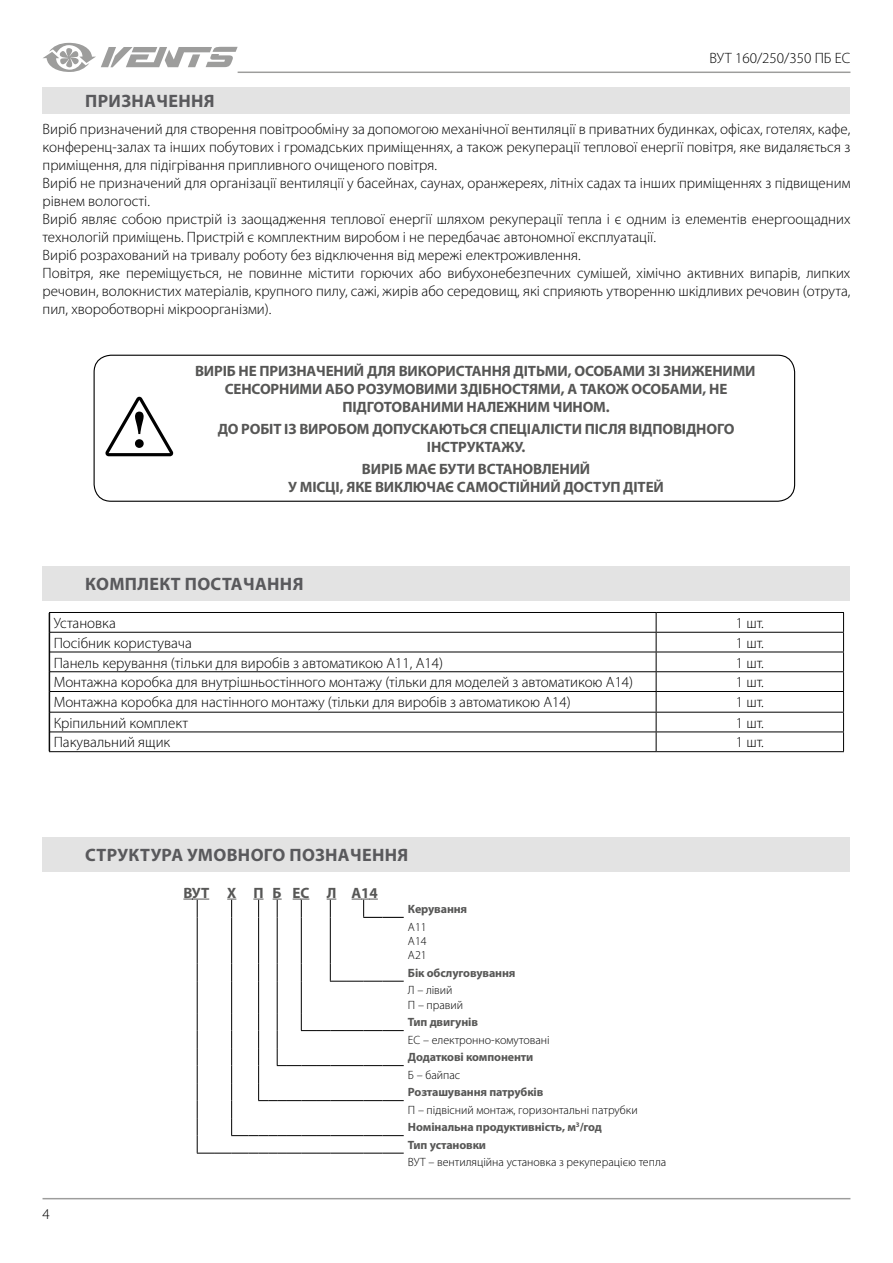
<style>
.page{position:relative;width:893px;height:1263px;background:#fff}
.page>*{position:absolute;margin:0;border:0;box-sizing:border-box;transform-origin:0 0}
.t1{font:700 18px "Myriad Pro";letter-spacing:.02em;color:#59595c}
.t2{font:300 15px/18px "Myriad Pro";color:#000}
.t3{font:700 15px/18px "Myriad Pro";letter-spacing:-.01em;color:#575756;text-align:center}
.t4{font:700 12px/17.5px "Myriad Pro";letter-spacing:-.01em;color:#575756}
.t5{font:300 12px/14.4px "Myriad Pro";color:#000;text-align:justify}
.s1{font-weight:300;color:#000}
</style>
<div class="page">
<hr style="left:43px;top:1198px;width:807px;height:1px;background:#9d9d9c">
<hr style="left:238px;top:72px;width:612px;height:1px;background:#9d9d9c">
<svg style="left:43px;top:43px;width:195px;height:29px"></svg>
<div style="left:43px;top:87px;width:807px;height:27px;background:#e3e3e3"></div>
<div style="left:94px;top:355px;width:701px;height:147px;border:1px solid #000;border-radius:17px"></div>
<div style="left:43px;top:566px;width:807px;height:34px;background:#e3e3e3"></div>
<hr style="left:231px;top:917px;width:1px;height:47px;background:#000">
<svg style="left:231px;top:964px;width:1px;height:17px"></svg>
<hr style="left:231px;top:981px;width:1px;height:32px;background:#000">
<hr style="left:197px;top:917px;width:1px;height:47px;background:#000">
<svg style="left:197px;top:964px;width:1px;height:17px"></svg>
<hr style="left:197px;top:981px;width:1px;height:32px;background:#000">
<hr style="left:301px;top:917px;width:1px;height:47px;background:#000">
<svg style="left:301px;top:964px;width:1px;height:17px"></svg>
<hr style="left:301px;top:981px;width:1px;height:32px;background:#000">
<hr style="left:277px;top:917px;width:1px;height:47px;background:#000">
<svg style="left:277px;top:964px;width:1px;height:17px"></svg>
<hr style="left:277px;top:981px;width:1px;height:32px;background:#000">
<hr style="left:258px;top:917px;width:1px;height:47px;background:#000">
<svg style="left:258px;top:964px;width:1px;height:17px"></svg>
<hr style="left:258px;top:981px;width:1px;height:32px;background:#000">
<svg style="left:197px;top:1013px;width:207px;height:141px"></svg>
<hr style="left:330px;top:917px;width:1px;height:47px;background:#000">
<svg style="left:330px;top:964px;width:74px;height:18px"></svg>
<svg style="left:183px;top:899px;width:26px;height:18px"></svg>
<svg style="left:227px;top:899px;width:9px;height:18px"></svg>
<svg style="left:293px;top:899px;width:16px;height:18px"></svg>
<svg style="left:273px;top:899px;width:9px;height:18px"></svg>
<svg style="left:253px;top:899px;width:11px;height:18px"></svg>
<svg style="left:352px;top:899px;width:52px;height:19px"></svg>
<svg style="left:327px;top:899px;width:9px;height:18px"></svg>
<div style="left:43px;top:837px;width:807px;height:34px;background:#e3e3e3"></div>
<svg style="left:105px;top:397px;width:68px;height:59px"></svg>
<hr style="left:49px;top:612px;width:607px;height:1px;background:#000">
<hr style="left:656px;top:612px;width:188px;height:1px;background:#000">
<hr style="left:50px;top:632px;width:606px;height:1px;background:#000">
<hr style="left:656px;top:632px;width:188px;height:1px;background:#000">
<hr style="left:50px;top:652px;width:606px;height:1px;background:#000">
<hr style="left:656px;top:652px;width:188px;height:1px;background:#000">
<hr style="left:50px;top:671px;width:606px;height:1px;background:#000">
<hr style="left:656px;top:671px;width:188px;height:1px;background:#000">
<hr style="left:50px;top:691px;width:606px;height:1px;background:#000">
<hr style="left:656px;top:691px;width:188px;height:1px;background:#000">
<hr style="left:50px;top:712px;width:606px;height:1px;background:#000">
<hr style="left:656px;top:712px;width:188px;height:1px;background:#000">
<hr style="left:50px;top:731px;width:606px;height:1px;background:#000">
<hr style="left:656px;top:731px;width:188px;height:1px;background:#000">
<svg style="left:656px;top:613px;width:1px;height:138px"></svg>
<svg style="left:843px;top:613px;width:1px;height:138px"></svg>
<hr style="left:49px;top:751px;width:607px;height:1px;background:#000">
<hr style="left:656px;top:751px;width:188px;height:1px;background:#000">
<svg style="left:49px;top:613px;width:1px;height:138px"></svg>
<p class="t2" style="left:709px;top:49px;width:143px">ВУТ 160/250/350 ПБ ЕС</p>
<p class="t1" style="left:85px;top:89px;width:131px">ПРИЗНАЧЕННЯ</p>
<p class="t2" style="left:43px;top:120px;width:809px">Виріб призначений для створення повітрообміну за допомогою механічної вентиляції в приватних будинках, офісах, готелях, кафе, конференц-залах та інших побутових і громадських приміщеннях, а також рекуперації теплової енергії повітря, яке видаляється з приміщення, для підігрівання припливного очищеного повітря.<br>Виріб не призначений для організації вентиляції у басейнах, саунах, оранжереях, літніх садах та інших приміщеннях з підвищеним рівнем вологості.<br>Виріб являє собою пристрій із заощадження теплової енергії шляхом рекуперації тепла і є одним із елементів енергоощадних технологій приміщень. Пристрій є комплектним виробом і не передбачає автономної експлуатації.<br>Виріб розрахований на тривалу роботу без відключення від мережі електроживлення.<br>Повітря, яке переміщується, не повинне містити горючих або вибухонебезпечних сумішей, хімічно активних випарів, липких речовин, волокнистих матеріалів, крупного пилу, сажі, жирів або середовищ, які сприяють утворенню шкідливих речовин (отрута, пил, хвороботворні мікроорганізми).</p>
<p class="t3" style="left:195px;top:361px;width:562px">ВИРІБ НЕ ПРИЗНАЧЕНИЙ ДЛЯ ВИКОРИСТАННЯ ДІТЬМИ, ОСОБАМИ ЗІ ЗНИЖЕНИМИ<br>СЕНСОРНИМИ АБО РОЗУМОВИМИ ЗДІБНОСТЯМИ, А ТАКОЖ ОСОБАМИ, НЕ<br>ПІДГОТОВАНИМИ НАЛЕЖНИМ ЧИНОМ.</p>
<p class="t3" style="left:218px;top:419px;width:518px">ДО РОБІТ ІЗ ВИРОБОМ ДОПУСКАЮТЬСЯ СПЕЦІАЛІСТИ ПІСЛЯ ВІДПОВІДНОГО<br>ІНСТРУКТАЖУ.</p>
<p class="t3" style="left:288px;top:459px;width:377px">ВИРІБ МАЄ БУТИ ВСТАНОВЛЕНИЙ<br>У МІСЦІ, ЯКЕ ВИКЛЮЧАЄ САМОСТІЙНИЙ ДОСТУП ДІТЕЙ</p>
<p class="t1" style="left:85px;top:572px;width:220px">КОМПЛЕКТ ПОСТАЧАННЯ</p>
<p class="t2" style="left:54px;top:614px;width:64px">Установка</p>
<p class="t2" style="left:736px;top:614px;width:30px">1 шт.</p>
<p class="t2" style="left:54px;top:634px;width:140px">Посібник користувача</p>
<p class="t2" style="left:736px;top:634px;width:30px">1 шт.</p>
<p class="t2" style="left:54px;top:654px;width:391px">Панель керування (тільки для виробів з автоматикою А11, А14)</p>
<p class="t2" style="left:736px;top:654px;width:30px">1 шт.</p>
<p class="t2" style="left:54px;top:673px;width:581px">Монтажна коробка для внутрішньостінного монтажу (тільки для моделей з автоматикою А14)</p>
<p class="t2" style="left:736px;top:673px;width:30px">1 шт.</p>
<p class="t2" style="left:54px;top:693px;width:519px">Монтажна коробка для настінного монтажу (тільки для виробів з автоматикою А14)</p>
<p class="t2" style="left:736px;top:693px;width:30px">1 шт.</p>
<p class="t2" style="left:54px;top:714px;width:136px">Кріпильний комплект</p>
<p class="t2" style="left:736px;top:714px;width:30px">1 шт.</p>
<p class="t2" style="left:54px;top:734px;width:118px">Пакувальний ящик</p>
<p class="t2" style="left:736px;top:734px;width:30px">1 шт.</p>
<p class="t1" style="left:85px;top:843px;width:325px">СТРУКТУРА УМОВНОГО ПОЗНАЧЕННЯ</p>
<p class="t2" style="left:43px;top:1205px;width:9px">4</p>
<p class="t3" style="left:183px;top:883px;width:196px">ВУТ Х ПБ ЕС Л А14</p>
<p class="t4" style="left:408px;top:900px;width:61px">Керування</p>
<p class="t5" style="left:408px;top:920px;width:20px">A11<br>A14<br>A21</p>
<p class="t4" style="left:408px;top:964px;width:109px">Бік обслуговування</p>
<p class="t5" style="left:408px;top:983px;width:57px">Л – лівий<br>П – правий</p>
<p class="t4" style="left:408px;top:1013px;width:72px">Тип двигунів</p>
<p class="t5" style="left:408px;top:1033px;width:143px">ЕС – електронно-комутовані</p>
<p class="t4" style="left:408px;top:1048px;width:127px">Додаткові компоненти</p>
<p class="t5" style="left:408px;top:1068px;width:54px">Б – байпас</p>
<p class="t4" style="left:408px;top:1083px;width:137px">Розташування патрубків</p>
<p class="t4" style="left:408px;top:1101px;width:231px"><span class="s1">П – підвісний монтаж, горизонтальні патрубки<br></span>Номінальна продуктивність, м<sup>3</sup>/год<br>Тип установки</p>
<p class="t5" style="left:408px;top:1155px;width:260px">ВУТ – вентиляційна установка з рекуперацією тепла</p>
</div>
